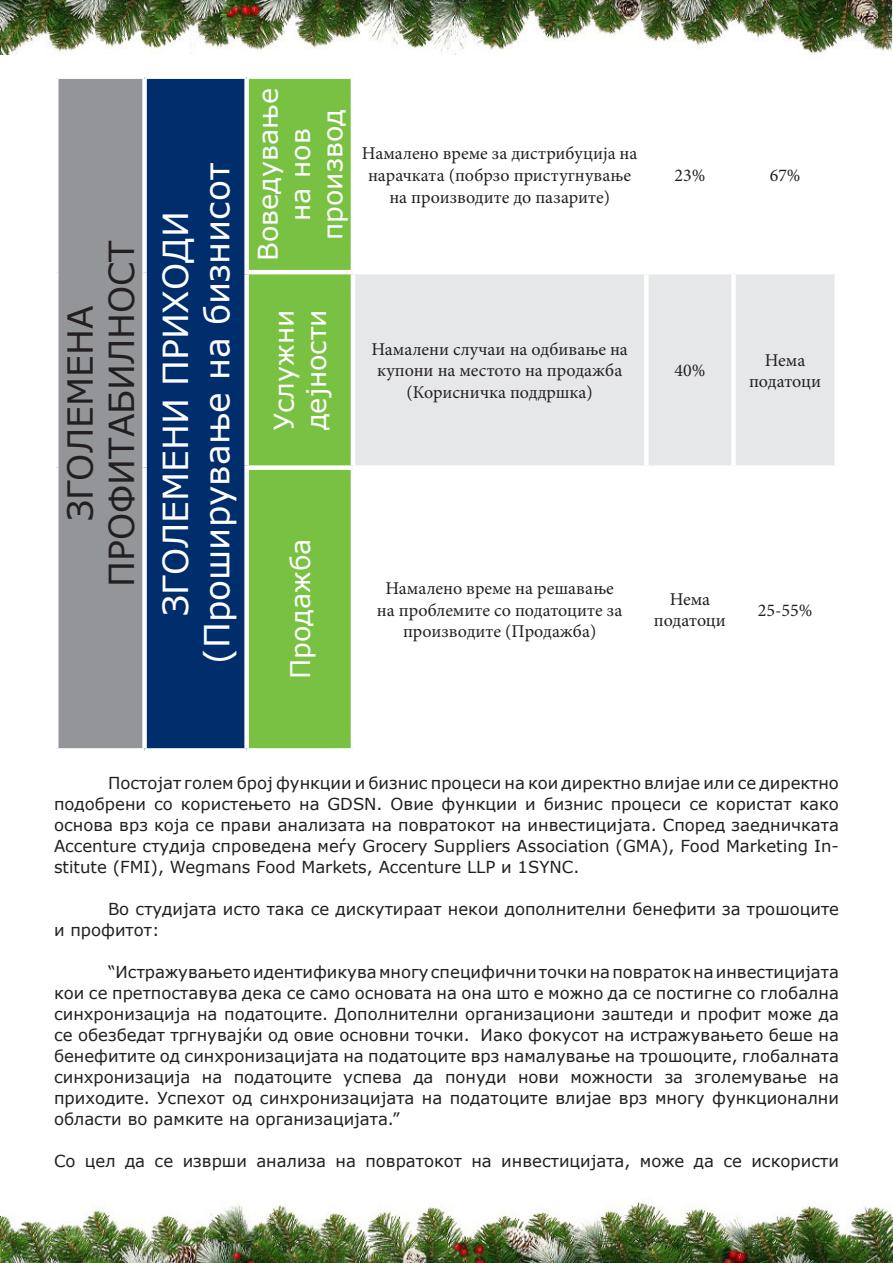
<style>
.page{position:relative;width:893px;height:1263px;background:#fff}
.page>*{position:absolute;margin:0;border:0;box-sizing:border-box;transform-origin:0 0}
.t1{font:34.5px "Verdana";color:#fff}
.t2{font:34.5px "Verdana";color:#231f20}
.t3{font:27px/32.4px "Verdana";color:#fff;text-align:center}
.t4{font:18px/21.6px "Minion Pro";color:#231f20;text-align:center}
.t5{font:16.5px/21px "Verdana";color:#231f20;text-align:justify}
</style>
<div class="page">
<img style="left:0;top:0;width:893px;height:54px">
<img style="left:0;top:1202px;width:893px;height:61px">
<div style="left:56px;top:77px;width:89px;height:673px;background:linear-gradient(to right,#989a9d,#909295)"></div>
<div style="left:145px;top:77px;width:102px;height:673px;background:#002e6c"></div>
<div style="left:249px;top:79px;width:102px;height:669px;background:#79c142"></div>
<div style="left:355px;top:274px;width:479px;height:191px;background:#e6e7e9"></div>
<div style="left:54px;top:74px;width:91px;height:5px;background:#fff"></div>
<hr style="left:54px;top:79px;width:4px;height:193px;background:#fff">
<div style="left:145px;top:74px;width:102px;height:5px;background:#fff"></div>
<div style="left:142px;top:79px;width:5px;height:193px;background:#fff"></div>
<hr style="left:54px;top:272px;width:4px;height:196px;background:#fff">
<div style="left:142px;top:272px;width:5px;height:196px;background:#fff"></div>
<hr style="left:54px;top:468px;width:4px;height:280px;background:#fff">
<div style="left:142px;top:468px;width:5px;height:280px;background:#fff"></div>
<div style="left:54px;top:748px;width:91px;height:5px;background:#fff"></div>
<div style="left:145px;top:748px;width:102px;height:5px;background:#fff"></div>
<div style="left:244px;top:79px;width:5px;height:191px;background:#fff"></div>
<hr style="left:244px;top:270px;width:109px;height:4px;background:#fff">
<div style="left:244px;top:274px;width:5px;height:191px;background:#fff"></div>
<div style="left:644px;top:274px;width:5px;height:191px;background:#fff"></div>
<div style="left:731px;top:274px;width:5px;height:191px;background:#fff"></div>
<div style="left:244px;top:465px;width:109px;height:5px;background:#fff"></div>
<div style="left:244px;top:470px;width:5px;height:278px;background:#fff"></div>
<p class="t2" style="left:57px;top:521px;width:217px;rotate:-90deg">ЗГОЛЕМЕНА</p>
<p class="t2" style="left:98px;top:587px;width:348px;rotate:-90deg">ПРОФИТАБИЛНОСТ</p>
<p class="t1" style="left:152px;top:616px;width:406px;rotate:-90deg">ЗГОЛЕМЕНИ ПРИХОДИ</p>
<p class="t1" style="left:193px;top:664px;width:502px;rotate:-90deg">(Проширување на бизнисот</p>
<p class="t3" style="left:251px;top:261px;width:174px;rotate:-90deg">Воведување на нов производ</p>
<p class="t4" style="left:362px;top:143px;width:277px">Намалено време за дистрибуција на нарачката (побрзо пристугнување на производите до пазарите)</p>
<p class="t3" style="left:268px;top:430px;width:122px;text-align:left;rotate:-90deg">Услужни дејности</p>
<p class="t4" style="left:371px;top:338px;width:258px">Намалени случаи на одбивање на купони на местото на продажба (Корисничка поддршка)</p>
<p class="t4" style="left:674px;top:164px;width:32px">23%</p>
<p class="t4" style="left:770px;top:164px;width:32px">67%</p>
<p class="t4" style="left:674px;top:360px;width:32px">40%</p>
<p class="t4" style="left:749px;top:349px;width:74px">Нема податоци</p>
<p class="t3" style="left:284px;top:679px;width:142px;rotate:-90deg">Продажба</p>
<p class="t4" style="left:377px;top:577px;width:247px">Намалено време на решавање на проблемите со податоците за производите (Продажба)</p>
<p class="t4" style="left:654px;top:588px;width:74px">Нема податоци</p>
<p class="t4" style="left:758px;top:599px;width:56px">25-55%</p>
<p class="t5" style="left:54px;top:772px;width:786px;text-indent:54px">Постојат голем број функции и бизнис процеси на кои директно влијае или се директно подобрени со користењето на GDSN. Овие функции и бизнис процеси се користат како основа врз која се прави анализата на повратокот на инвестицијата. Според заедничката Accenture студија спроведена меѓу Grocery Suppliers Association (GMA), Food Marketing In&shy;stitute (FMI), Wegmans Food Markets, Accenture LLP и 1SYNC.</p>
<p class="t5" style="left:54px;top:898px;width:786px;text-indent:54px">Во студијата исто така се дискутираат некои дополнителни бенефити за трошоците и профитот:</p>
<p class="t5" style="left:54px;top:961px;width:786px;text-indent:54px">“Истражувањетоидентификувамногуспецифичниточкинаповратокнаинвестицијата кои се претпоставува дека се само основата на она што е можно да се постигне со глобална синхронизација на податоците. Дополнителни организациони заштеди и профит може да се обезбедат тргнувајќи од овие основни точки. Иако фокусот на истражувањето беше на бенефитите од синхронизацијата на податоците врз намалување на трошоците, глобалната синхронизација на податоците успева да понуди нови можности за зголемување на приходите. Успехот од синхронизацијата на податоците влијае врз многу функционални области во рамките на организацијата.”</p>
<p class="t5" style="left:54px;top:1150px;width:786px">Со цел да се изврши анализа на повратокот на инвестицијата, може да се искористи</p>
</div>
